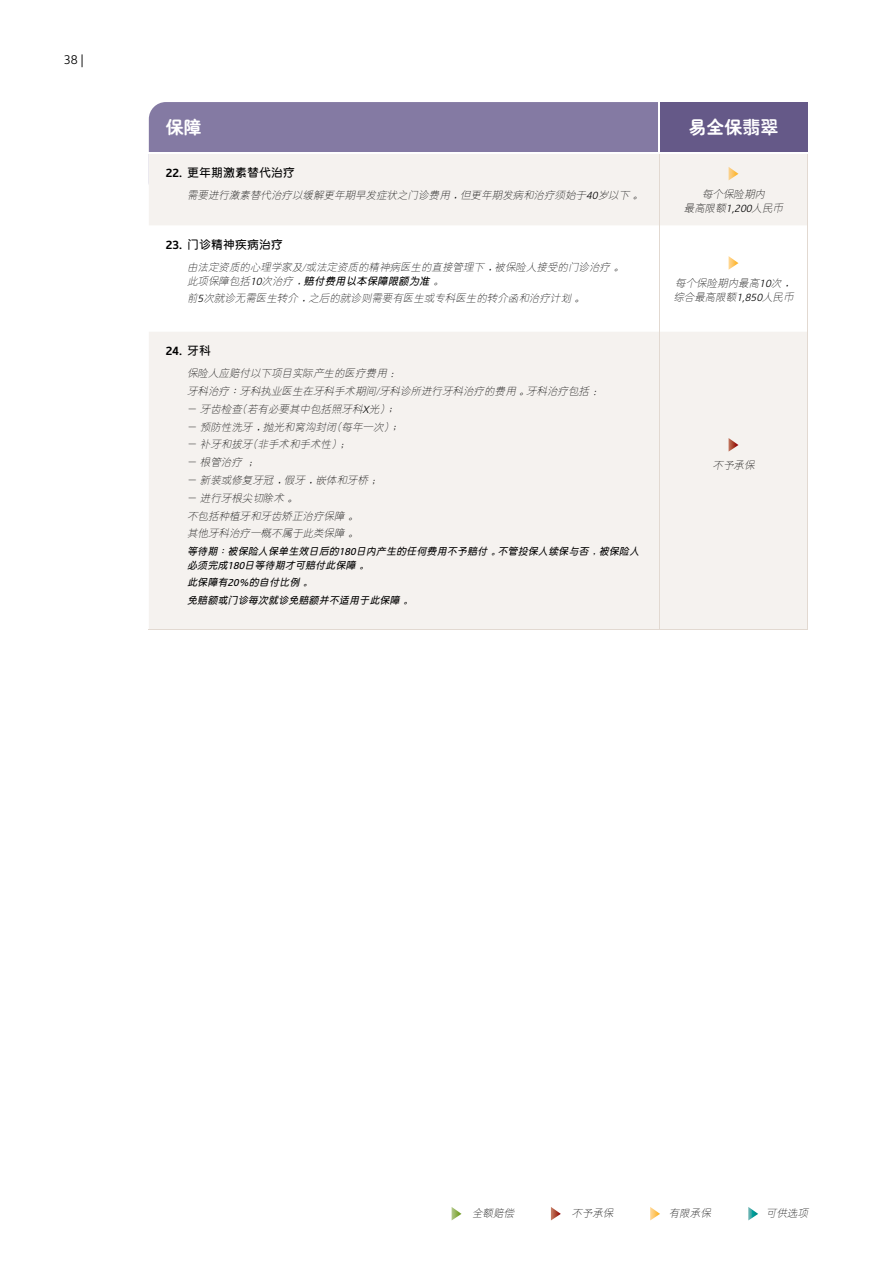
<style>
.page{position:relative;width:893px;height:1263px;background:#fff}
.page>*{position:absolute;margin:0;border:0;box-sizing:border-box;transform-origin:0 0}
.t1{font:18px "C Yuen 2 HKS Xbold B5 pc H";color:#fff}
.t2{font:300 12.75px "Corisande";color:#000}
.t3{font:12px "C Yuen 2 HKS Semi Bold B5 pc H";color:#000}
.t4{font:700 12px "Corisande";color:#000}
.t5{font:italic 10.5px/17.7px "C Yuen 2 HKS Light B5 pc H";color:#000}
.t6{font:italic 10.5px "C Yuen 2 HKS Semi Bold B5 pc H";color:#000}
.t7{font:italic 10.2px/13.5px "C Yuen 2 HKS Semi Bold B5 pc H";color:#000}
.s1{font-family:"Corisande";font-weight:700}
.s2{font-family:"Corisande";font-weight:300}
.s3{font-family:"C Yuen 2 HKS Light B5 pc H"}
.s4{font-family:"C Yuen 2 HKS Semi Bold B5 pc H";font-weight:400}
.s5{font-style:normal}
.s6{font-family:"Corisande"}
</style>
<div class="page">
<div style="left:149px;top:102px;width:565px;height:98px;background:#847aa3;border-radius:17px"></div>
<div style="left:659px;top:102px;width:149px;height:51px;background:#655988"></div>
<svg style="left:149px;top:154px;width:659px;height:475px;fill:#f5f2ef"></svg>
<hr style="left:659px;top:332px;width:1px;height:297px;background:#e2d9d1">
<hr style="left:808px;top:332px;width:1px;height:297px;background:#e2d9d1">
<hr style="left:658px;top:102px;width:2px;height:50px;background:#fff">
<hr style="left:659px;top:154px;width:1px;height:178px;background:#e2d9d1">
<hr style="left:808px;top:154px;width:1px;height:178px;background:#e2d9d1">
<hr style="left:149px;top:152px;width:659px;height:2px;background:#fff">
<hr style="left:149px;top:629px;width:659px;height:1px;background:#e2d9d1">
<svg style="left:729px;top:167px;width:9px;height:13px"></svg>
<svg style="left:729px;top:256px;width:9px;height:14px"></svg>
<svg style="left:729px;top:438px;width:9px;height:14px"></svg>
<svg style="left:452px;top:1207px;width:9px;height:13px"></svg>
<svg style="left:551px;top:1207px;width:10px;height:13px"></svg>
<svg style="left:748px;top:1207px;width:10px;height:13px"></svg>
<svg style="left:650px;top:1207px;width:10px;height:13px"></svg>
<p class="t2" style="left:64px;top:53px;width:21px">38 |</p>
<h1 class="t1" style="left:166px;top:121px;width:38px">保障</h1>
<h1 class="t1" style="left:688px;top:121px;width:92px">易全保翡翠</h1>
<p class="t3" style="left:166px;top:168px;width:131px"><span class="s1">22.</span> 更年期激素替代治療</p>
<p class="t5" style="left:187px;top:187px;width:456px">需要進行激素替代治療以緩解更年期早發症狀之門診費用，但更年期發病和治療須始於<span class="s2">40</span>歲以下。</p>
<p class="t5" style="left:684px;top:189px;width:103px;line-height:13.5px;text-align:center">每個保險期內<br>最高限額<span class="s2">1,200</span>人民幣</p>
<p class="t3" style="left:166px;top:240px;width:119px"><span class="s1">23.</span> 門診精神疾病治療</p>
<p class="t5" style="left:187px;top:260px;width:437px">由法定資質的心理學家及/或法定資質的精神病醫生的直接管理下，被保險人接受的門診治療。</p>
<p class="t6" style="left:187px;top:277px;width:257px"><span class="s3">此項保障包括</span><span class="s2">10</span><span class="s3">次治療，</span>賠付費用以本保障限額為準<span class="s3">。</span></p>
<p class="t5" style="left:187px;top:291px;width:398px">前<span class="s2">5</span>次就診無需醫生轉介，之後的就診則需要有醫生或專科醫生的轉介函和治療計劃。</p>
<p class="t5" style="left:673px;top:278px;width:124px;line-height:13.5px">每個保險期內最高<span class="s2">10</span>次，綜合最高限額<span class="s2">1,850</span>人民幣</p>
<p class="t4" style="left:166px;top:344px;width:47px">24. <span class="s4">牙科</span></p>
<p class="t5" style="left:187px;top:366px;width:416px">保險人應賠付以下項目實際產生的醫療費用：<br>牙科治療：牙科執業醫生在牙科手術期間/牙科診所進行牙科治療的費用。牙科治療包括：<span class="s5">－</span> 牙齒檢查(若有必要其中包括照牙科<span class="s2">X</span>光)；<br><span class="s5">－</span> 預防性洗牙，拋光和窩溝封閉(每年一次)；<br><span class="s5">－</span> 補牙和拔牙(非手術和手術性)；<br><span class="s5">－</span> 根管治療 ；<br><span class="s5">－</span> 新裝或修復牙冠，假牙，嵌體和牙橋；<br><span class="s5">－</span> 進行牙根尖切除術。<br>不包括種植牙和牙齒矯正治療保障。<br>其他牙科治療一概不屬於此類保障。</p>
<p class="t7" style="left:187px;top:546px;width:456px">等待期：被保險人保單生效日後的<span class="s6">180</span>日內產生的任何費用不予賠付。不管投保人續保與否，被保險人必須完成<span class="s6">180</span>日等待期才可賠付此保障。</p>
<p class="t7" style="left:187px;top:575px;width:226px;line-height:17.7px">此保障有<span class="s6">20%</span>的自付比例。<br>免賠額或門診每次就診免賠額並不適用於此保障。</p>
<p class="t5" style="left:712px;top:458px;width:43px">不予承保</p>
<p class="t5" style="left:472px;top:1206px;width:46px">全額賠償</p>
<p class="t5" style="left:571px;top:1206px;width:43px">不予承保</p>
<p class="t5" style="left:669px;top:1206px;width:43px">有限承保</p>
<p class="t5" style="left:766px;top:1206px;width:46px">可供選項</p>
</div>
